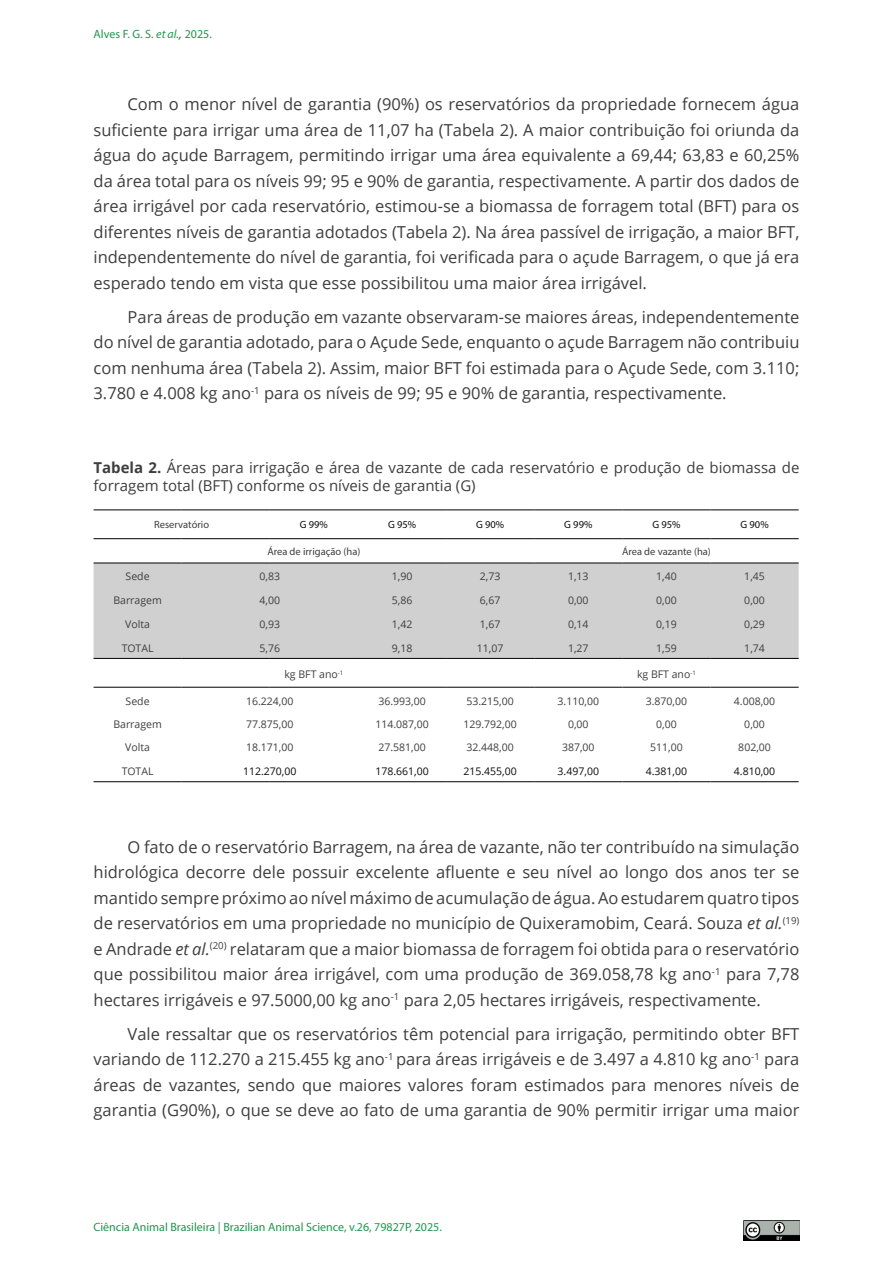
<style>
.page{position:relative;width:893px;height:1263px;background:#fff}
.page>*{position:absolute;margin:0;border:0;box-sizing:border-box;transform-origin:0 0}
.PARÁGRAFO{font:16.5px/25.5px "Open Sans";color:#3e3e3f;text-align:justify}
.TÍTULO{font:15px/18px "Open Sans";color:#3e3e3f}
.t1{font:12px "Myriad Pro";color:#22964d}
.TEXTO{font:10.5px "Open Sans";color:#3e3e3f}
.TEXTO-2{font:10.5px "Open Sans";color:#0d0d0d}
.TEXTO-3{font:10.5px "Myriad Pro";color:#3e3e3f}
.TEXTO-4{font:10.5px "Myriad Pro";color:#0d0d0d}
.s1{font-style:italic}
.s2{font-family:"Open Sans";font-weight:600;font-style:italic}
.s3{font-weight:700}
</style>
<div class="page">
<img style="left:744px;top:1221px;width:55px;height:19px">
<div style="left:94px;top:564px;width:705px;height:94px;background:#cfd0cf"></div>
<hr style="left:94px;top:509px;width:88px;height:1px;background:#000">
<hr style="left:182px;top:509px;width:88px;height:1px;background:#000">
<hr style="left:270px;top:509px;width:88px;height:1px;background:#000">
<hr style="left:358px;top:509px;width:88px;height:1px;background:#000">
<hr style="left:446px;top:509px;width:88px;height:1px;background:#000">
<hr style="left:534px;top:509px;width:88px;height:1px;background:#000">
<hr style="left:622px;top:509px;width:88px;height:1px;background:#000">
<hr style="left:710px;top:509px;width:89px;height:1px;background:#000">
<hr style="left:94px;top:538px;width:88px;height:1px;background:#000">
<hr style="left:182px;top:538px;width:88px;height:1px;background:#000">
<hr style="left:270px;top:538px;width:88px;height:1px;background:#000">
<hr style="left:358px;top:538px;width:88px;height:1px;background:#000">
<hr style="left:446px;top:538px;width:88px;height:1px;background:#000">
<hr style="left:534px;top:538px;width:88px;height:1px;background:#000">
<hr style="left:622px;top:538px;width:88px;height:1px;background:#000">
<hr style="left:710px;top:538px;width:89px;height:1px;background:#000">
<hr style="left:94px;top:563px;width:88px;height:1px;background:#000">
<hr style="left:182px;top:563px;width:88px;height:1px;background:#000">
<hr style="left:270px;top:563px;width:88px;height:1px;background:#000">
<hr style="left:358px;top:563px;width:88px;height:1px;background:#000">
<hr style="left:446px;top:563px;width:88px;height:1px;background:#000">
<hr style="left:534px;top:563px;width:88px;height:1px;background:#000">
<hr style="left:622px;top:563px;width:88px;height:1px;background:#000">
<hr style="left:710px;top:563px;width:89px;height:1px;background:#000">
<hr style="left:94px;top:658px;width:88px;height:1px;background:#000">
<hr style="left:182px;top:658px;width:88px;height:1px;background:#000">
<hr style="left:270px;top:658px;width:88px;height:1px;background:#000">
<hr style="left:358px;top:658px;width:88px;height:1px;background:#000">
<hr style="left:446px;top:658px;width:88px;height:1px;background:#000">
<hr style="left:534px;top:658px;width:88px;height:1px;background:#000">
<hr style="left:622px;top:658px;width:88px;height:1px;background:#000">
<hr style="left:710px;top:658px;width:89px;height:1px;background:#000">
<hr style="left:94px;top:687px;width:88px;height:1px;background:#000">
<hr style="left:182px;top:687px;width:88px;height:1px;background:#000">
<hr style="left:270px;top:687px;width:88px;height:1px;background:#000">
<hr style="left:358px;top:687px;width:88px;height:1px;background:#000">
<hr style="left:446px;top:687px;width:88px;height:1px;background:#000">
<hr style="left:534px;top:687px;width:88px;height:1px;background:#000">
<hr style="left:622px;top:687px;width:88px;height:1px;background:#000">
<hr style="left:710px;top:687px;width:89px;height:1px;background:#000">
<hr style="left:94px;top:781px;width:88px;height:1px;background:#000">
<hr style="left:182px;top:781px;width:88px;height:1px;background:#000">
<hr style="left:270px;top:781px;width:88px;height:1px;background:#000">
<hr style="left:358px;top:781px;width:88px;height:1px;background:#000">
<hr style="left:446px;top:781px;width:88px;height:1px;background:#000">
<hr style="left:534px;top:781px;width:88px;height:1px;background:#000">
<hr style="left:622px;top:781px;width:88px;height:1px;background:#000">
<hr style="left:710px;top:781px;width:89px;height:1px;background:#000">
<p class="t1" style="left:94px;top:27px;width:120px">Alves F. G. S. <span class="s1">et al.</span><span class="s2">,</span> 2025.</p>
<p class="PARÁGRAFO" style="left:94px;top:91px;width:707px;text-indent:34px">Com o menor nível de garantia (90%) os reservatórios da propriedade fornecem água suficiente para irrigar uma área de 11,07 ha (Tabela 2). A maior contribuição foi oriunda da água do açude Barragem, permitindo irrigar uma área equivalente a 69,44; 63,83 e 60,25% da área total para os níveis 99; 95 e 90% de garantia, respectivamente. A partir dos dados de área irrigável por cada reservatório, estimou-se a biomassa de forragem total (BFT) para os diferentes níveis de garantia adotados (Tabela 2). Na área passível de irrigação, a maior BFT, independentemente do nível de garantia, foi verificada para o açude Barragem, o que já era esperado tendo em vista que esse possibilitou uma maior área irrigável.</p>
<p class="PARÁGRAFO" style="left:94px;top:304px;width:707px;text-indent:34px">Para áreas de produção em vazante observaram-se maiores áreas, independentemente do nível de garantia adotado, para o Açude Sede, enquanto o açude Barragem não contribuiu com nenhuma área (Tabela 2). Assim, maior BFT foi estimada para o Açude Sede, com 3.110; 3.780 e 4.008 kg ano<sup>-1</sup> para os níveis de 99; 95 e 90% de garantia, respectivamente.</p>
<h4 class="TÍTULO" style="left:94px;top:458px;width:707px"><span class="s3">Tabela 2.</span> Áreas para irrigação e área de vazante de cada reservatório e produção de biomassa de forragem total (BFT) conforme os níveis de garantia (G)</h4>
<p class="TEXTO-3" style="left:154px;top:518px;width:56px">Reservatório</p>
<p class="TEXTO-4" style="left:300px;top:518px;width:30px">G 99%</p>
<p class="TEXTO-4" style="left:388px;top:518px;width:30px">G 95%</p>
<p class="TEXTO-4" style="left:476px;top:518px;width:30px">G 90%</p>
<p class="TEXTO-4" style="left:564px;top:518px;width:30px">G 99%</p>
<p class="TEXTO-4" style="left:652px;top:518px;width:30px">G 95%</p>
<p class="TEXTO-4" style="left:741px;top:518px;width:30px">G 90%</p>
<p class="TEXTO-3" style="left:267px;top:545px;width:95px">Área de irrigação (ha)</p>
<p class="TEXTO-3" style="left:622px;top:545px;width:90px">Área de vazante (ha)</p>
<p class="TEXTO" style="left:126px;top:569px;width:25px">Sede</p>
<p class="TEXTO" style="left:260px;top:569px;width:22px">0,83</p>
<p class="TEXTO" style="left:392px;top:569px;width:22px">1,90</p>
<p class="TEXTO" style="left:480px;top:569px;width:22px">2,73</p>
<p class="TEXTO" style="left:568px;top:569px;width:22px">1,13</p>
<p class="TEXTO" style="left:656px;top:569px;width:22px">1,40</p>
<p class="TEXTO" style="left:744px;top:569px;width:22px">1,45</p>
<p class="TEXTO" style="left:113px;top:593px;width:50px">Barragem</p>
<p class="TEXTO" style="left:260px;top:593px;width:22px">4,00</p>
<p class="TEXTO" style="left:392px;top:593px;width:22px">5,86</p>
<p class="TEXTO" style="left:480px;top:593px;width:22px">6,67</p>
<p class="TEXTO" style="left:568px;top:593px;width:22px">0,00</p>
<p class="TEXTO" style="left:656px;top:593px;width:22px">0,00</p>
<p class="TEXTO" style="left:744px;top:593px;width:22px">0,00</p>
<p class="TEXTO" style="left:125px;top:616px;width:26px">Volta</p>
<p class="TEXTO" style="left:260px;top:616px;width:22px">0,93</p>
<p class="TEXTO" style="left:392px;top:616px;width:22px">1,42</p>
<p class="TEXTO" style="left:480px;top:616px;width:22px">1,67</p>
<p class="TEXTO" style="left:568px;top:616px;width:22px">0,14</p>
<p class="TEXTO" style="left:656px;top:616px;width:22px">0,19</p>
<p class="TEXTO" style="left:744px;top:616px;width:22px">0,29</p>
<p class="TEXTO" style="left:122px;top:641px;width:33px">TOTAL</p>
<p class="TEXTO" style="left:260px;top:641px;width:22px">5,76</p>
<p class="TEXTO" style="left:392px;top:641px;width:22px">9,18</p>
<p class="TEXTO" style="left:477px;top:641px;width:28px">11,07</p>
<p class="TEXTO" style="left:568px;top:641px;width:22px">1,27</p>
<p class="TEXTO" style="left:656px;top:641px;width:22px">1,59</p>
<p class="TEXTO" style="left:744px;top:641px;width:22px">1,74</p>
<p class="TEXTO" style="left:284px;top:667px;width:60px">kg BFT ano<sup>-1</sup></p>
<p class="TEXTO" style="left:637px;top:667px;width:60px">kg BFT ano<sup>-1</sup></p>
<p class="TEXTO" style="left:126px;top:693px;width:25px">Sede</p>
<p class="TEXTO" style="left:246px;top:693px;width:49px">16.224,00</p>
<p class="TEXTO" style="left:378px;top:693px;width:49px">36.993,00</p>
<p class="TEXTO" style="left:466px;top:693px;width:49px">53.215,00</p>
<p class="TEXTO" style="left:558px;top:693px;width:43px">3.110,00</p>
<p class="TEXTO" style="left:646px;top:693px;width:43px">3.870,00</p>
<p class="TEXTO" style="left:734px;top:693px;width:43px">4.008,00</p>
<p class="TEXTO" style="left:113px;top:717px;width:50px">Barragem</p>
<p class="TEXTO" style="left:246px;top:717px;width:49px">77.875,00</p>
<p class="TEXTO" style="left:375px;top:717px;width:55px">114.087,00</p>
<p class="TEXTO" style="left:463px;top:717px;width:55px">129.792,00</p>
<p class="TEXTO" style="left:568px;top:717px;width:22px">0,00</p>
<p class="TEXTO" style="left:656px;top:717px;width:22px">0,00</p>
<p class="TEXTO" style="left:744px;top:717px;width:22px">0,00</p>
<p class="TEXTO" style="left:125px;top:740px;width:26px">Volta</p>
<p class="TEXTO" style="left:246px;top:740px;width:49px">18.171,00</p>
<p class="TEXTO" style="left:378px;top:740px;width:49px">27.581,00</p>
<p class="TEXTO" style="left:466px;top:740px;width:49px">32.448,00</p>
<p class="TEXTO" style="left:562px;top:740px;width:34px">387,00</p>
<p class="TEXTO" style="left:650px;top:740px;width:34px">511,00</p>
<p class="TEXTO" style="left:738px;top:740px;width:34px">802,00</p>
<p class="TEXTO" style="left:122px;top:764px;width:33px">TOTAL</p>
<p class="TEXTO-2" style="left:243px;top:764px;width:55px">112.270,00</p>
<p class="TEXTO-2" style="left:375px;top:764px;width:55px">178.661,00</p>
<p class="TEXTO-2" style="left:463px;top:764px;width:55px">215.455,00</p>
<p class="TEXTO-2" style="left:558px;top:764px;width:43px">3.497,00</p>
<p class="TEXTO-2" style="left:646px;top:764px;width:43px">4.381,00</p>
<p class="TEXTO-2" style="left:734px;top:764px;width:43px">4.810,00</p>
<p class="PARÁGRAFO" style="left:94px;top:833px;width:707px;text-indent:34px">O fato de o reservatório Barragem, na área de vazante, não ter contribuído na simulação hidrológica decorre dele possuir excelente afluente e seu nível ao longo dos anos ter se mantido sempre próximo ao nível máximo de acumulação de água. Ao estudarem quatro tipos de reservatórios em uma propriedade no município de Quixeramobim, Ceará. Souza <span class="s1">et al.</span><sup>(19) </sup>e Andrade <span class="s1">et al.</span><sup>(20)</sup> relataram que a maior biomassa de forragem foi obtida para o reservatório que possibilitou maior área irrigável, com uma produção de 369.058,78 kg ano<sup>-1</sup> para 7,78 hectares irrigáveis e 97.5000,00 kg ano<sup>-1</sup> para 2,05 hectares irrigáveis, respectivamente.</p>
<p class="PARÁGRAFO" style="left:94px;top:1020px;width:707px;text-indent:34px">Vale ressaltar que os reservatórios têm potencial para irrigação, permitindo obter BFT variando de 112.270 a 215.455 kg ano<sup>-1</sup> para áreas irrigáveis e de 3.497 a 4.810 kg ano<sup>-1</sup> para áreas de vazantes, sendo que maiores valores foram estimados para menores níveis de garantia (G90%), o que se deve ao fato de uma garantia de 90% permitir irrigar uma maior</p>
<p class="t1" style="left:94px;top:1220px;width:350px">Ciência Animal Brasileira | Brazilian Animal Science, v.26, 79827P, 2025.</p>
</div>
